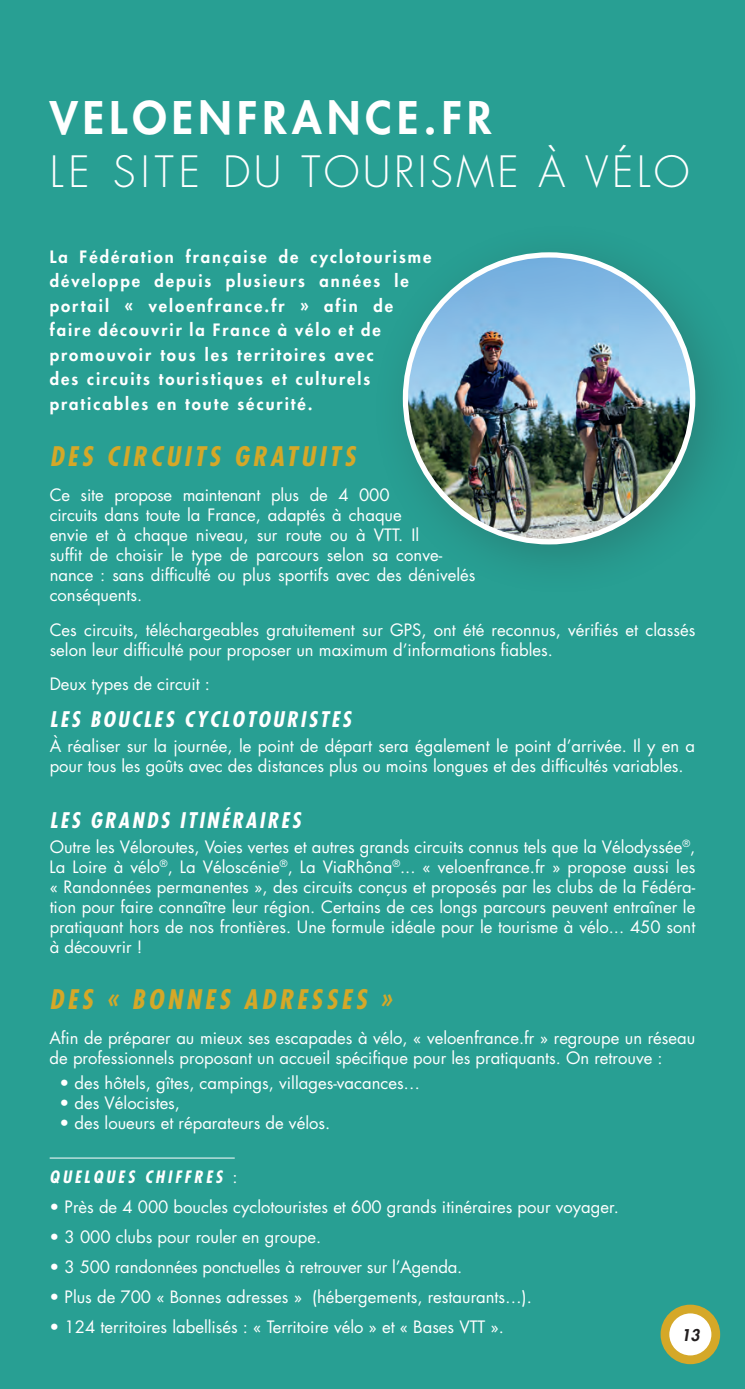
<style>
.page{position:relative;width:745px;height:1389px;background:#fff}
.page>*{position:absolute;margin:0;border:0;box-sizing:border-box;transform-origin:0 0}
.t1{font:800 43.75px "Futura";letter-spacing:.12em;color:#fff}
.t2{font:300 42px "Futura";letter-spacing:.08em;color:#fff}
.t3{font:italic 700 condensed 26.25px "Futura";letter-spacing:.14em;color:#d5a828}
.t4{font:italic 700 condensed 21px "Futura";letter-spacing:.12em;color:#fff}
.t5{font:16.62px/19.9px "Futura";color:#fff}
.t6{font:800 16.62px/24.5px "Futura";letter-spacing:.12em;color:#fff}
.t7{font:italic 700 condensed 16.62px "Futura";letter-spacing:.18em;color:#fff}
.t8{font:italic 800 15.75px "Futura";color:#231f20}
.s1{font-weight:400;font-style:normal;font-stretch:normal}
</style>
<div class="page">
<div style="left:0;top:0;width:744px;height:1389px;background:#289f93"></div>
<hr style="left:50px;top:1158px;width:184px;height:1px;background:#fff">
<div style="left:664px;top:1309px;width:51px;height:51px;background:#fff;border-radius:50%"></div>
<div style="left:660px;top:1305px;width:59px;height:59px;border:9px solid #d5a828;border-radius:50%"></div>
<div style="left:369px;top:219px;width:375px;height:380px;background:#231f20;opacity:.22"></div>
<img style="left:405px;top:255px;width:287px;height:287px;border-radius:143px">
<h1 class="t1" style="left:50px;top:89px;width:443px">VELOENFRANCE.FR</h1>
<h2 class="t2" style="left:50px;top:144px;width:641px">LE SITE DU TOURISME À VÉLO</h2>
<p class="t6" style="left:50px;top:244px;width:383px">La Fédération française de cyclotourisme développe depuis plusieurs années le portail « veloenfrance.fr » afin de faire découvrir la France à vélo et de promouvoir tous les territoires avec<br>des circuits touristiques et culturels praticables en toute sécurité.</p>
<h3 class="t3" style="left:50px;top:440px;width:307px">DES CIRCUITS GRATUITS</h3>
<p class="t5" style="left:50px;top:485px;width:427px">Ce site propose maintenant plus de 4 000<br>circuits dans toute la France, adaptés à chaque<br>envie et à chaque niveau, sur route ou à VTT. Il<br>suffit de choisir le type de parcours selon sa conve&shy;nance : sans difficulté ou plus sportifs avec des dénivelés conséquents.</p>
<p class="t5" style="left:50px;top:619px;width:646px">Ces circuits, téléchargeables gratuitement sur GPS, ont été reconnus, vérifiés et classés selon leur difficulté pour proposer un maximum d’informations fiables.</p>
<p class="t5" style="left:50px;top:674px;width:162px">Deux types de circuit :</p>
<p class="t4" style="left:50px;top:706px;width:303px">LES BOUCLES CYCLOTOURISTES</p>
<p class="t5" style="left:50px;top:735px;width:646px">À réaliser sur la journée, le point de départ sera également le point d’arrivée. Il y en a pour tous les goûts avec des distances plus ou moins longues et des difficultés variables.</p>
<p class="t4" style="left:50px;top:807px;width:252px">LES GRANDS ITINÉRAIRES</p>
<p class="t5" style="left:50px;top:837px;width:646px;text-align:justify">Outre les Véloroutes, Voies vertes et autres grands circuits connus tels que la Vélodyssée<sup>®</sup>, La Loire à vélo<sup>®</sup>, La Véloscénie<sup>®</sup>, La ViaRhôna<sup>®</sup>... « veloenfrance.fr » propose aussi les « Randonnées permanentes », des circuits conçus et proposés par les clubs de la Fédéra&shy;tion pour faire connaître leur région. Certains de ces longs parcours peuvent entraîner le pratiquant hors de nos frontières. Une formule idéale pour le tourisme à vélo... 450 sont à découvrir !</p>
<h3 class="t3" style="left:50px;top:982px;width:343px">DES « BONNES ADRESSES »</h3>
<p class="t5" style="left:50px;top:1028px;width:646px">Afin de préparer au mieux ses escapades à vélo, « veloenfrance.fr » regroupe un réseau de professionnels proposant un accueil spécifique pour les pratiquants. On retrouve :</p>
<p class="t5" style="left:60px;top:1072px;width:362px">• des hôtels, gîtes, campings, villages-vacances…</p>
<p class="t5" style="left:60px;top:1092px;width:122px">• des Vélocistes,</p>
<p class="t5" style="left:60px;top:1112px;width:272px">• des loueurs et réparateurs de vélos.</p>
<p class="t7" style="left:50px;top:1166px;width:189px">QUELQUES CHIFFRES <span class="s1">:</span></p>
<p class="t5" style="left:50px;top:1197px;width:570px">• Près de 4 000 boucles cyclotouristes et 600 grands itinéraires pour voyager.</p>
<p class="t5" style="left:50px;top:1227px;width:273px">• 3 000 clubs pour rouler en groupe.</p>
<p class="t5" style="left:50px;top:1257px;width:414px">• 3 500 randonnées ponctuelles à retrouver sur l’Agenda.</p>
<p class="t5" style="left:50px;top:1286px;width:483px">• Plus de 700 « Bonnes adresses » (hébergements, restaurants…).</p>
<p class="t5" style="left:50px;top:1316px;width:455px">• 124 territoires labellisés : « Territoire vélo » et « Bases VTT ».</p>
<p class="t8" style="left:680px;top:1324px;width:20px">13</p>
</div>
